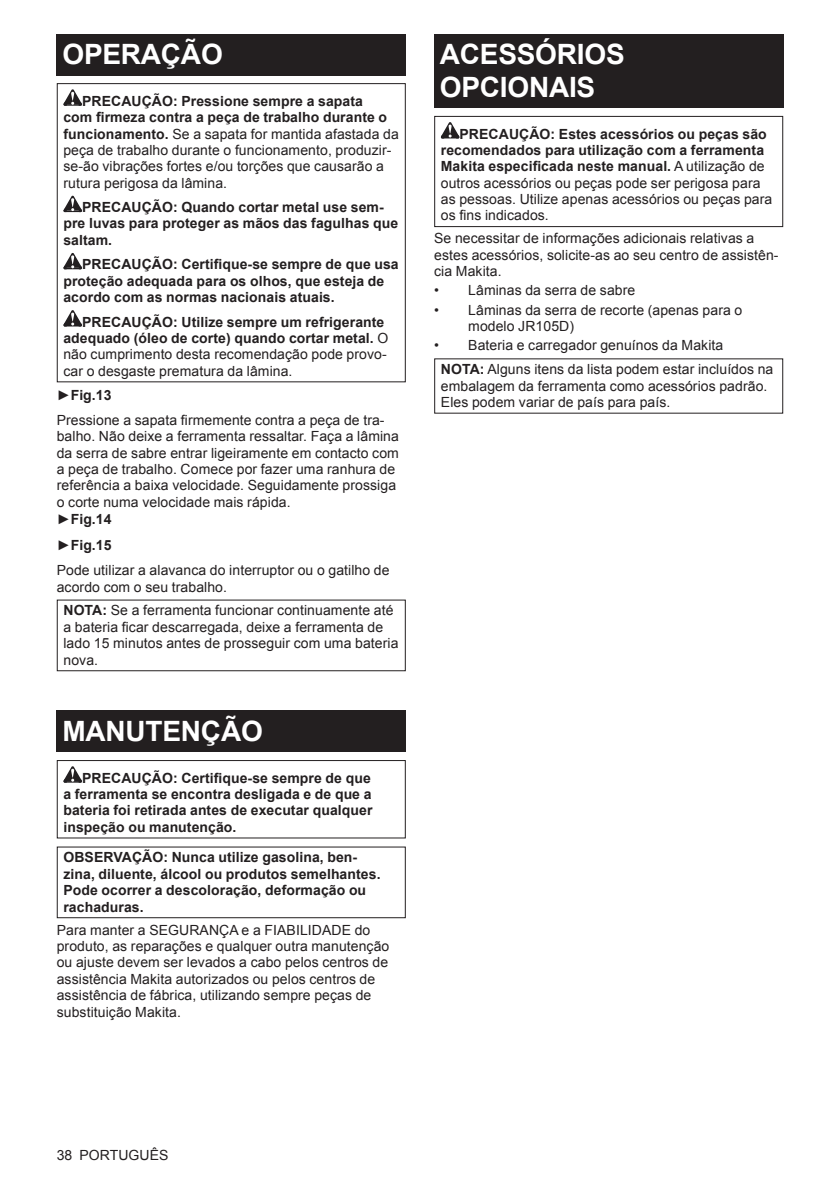
<style>
.page{position:relative;width:840px;height:1191px;background:#fff}
.page>*{position:absolute;margin:0;border:0;box-sizing:border-box;transform-origin:0 0}
.t1{font:700 28px/32.8px "Arial";letter-spacing:-.01em;color:#fff}
.t2{font:14px/16.4px "Arial";letter-spacing:.005em;color:#231f20}
.t3{font:700 14px/16.4px "Arial";letter-spacing:.005em;color:#231f20}
.s1{font-weight:700}
.s2{font-weight:400}
</style>
<div class="page">
<div style="left:57px;top:34px;width:348px;height:41px;background:#231f20"></div>
<svg style="left:63px;top:89px;width:19px;height:17px"></svg>
<svg style="left:63px;top:196px;width:19px;height:16px"></svg>
<svg style="left:63px;top:253px;width:19px;height:16px"></svg>
<svg style="left:63px;top:310px;width:19px;height:16px"></svg>
<div style="left:57px;top:83px;width:348px;height:299px;border:1px solid #231f20"></div>
<div style="left:57px;top:599px;width:348px;height:72px;border:1px solid #231f20"></div>
<div style="left:57px;top:711px;width:348px;height:41px;background:#231f20"></div>
<svg style="left:63px;top:766px;width:19px;height:16px"></svg>
<div style="left:57px;top:760px;width:348px;height:78px;border:1px solid #231f20"></div>
<div style="left:57px;top:846px;width:348px;height:72px;border:1px solid #231f20"></div>
<div style="left:434px;top:34px;width:348px;height:74px;background:#231f20"></div>
<svg style="left:440px;top:122px;width:19px;height:16px"></svg>
<div style="left:434px;top:116px;width:348px;height:111px;border:1px solid #231f20"></div>
<h1 class="t1" style="left:62px;top:38px;width:162px">OPERAÇÃO</h1>
<p class="t2" style="left:63px;top:93px;width:337px;text-indent:19px"><span class="s1">PRECAUÇÃO: Pressione sempre a sapata<br>com firmeza contra a peça de trabalho durante o funcionamento.</span> Se a sapata for mantida afastada da peça de trabalho durante o funcionamento, produzir&shy;se-ão vibrações fortes e/ou torções que causarão a rutura perigosa da lâmina.</p>
<p class="t3" style="left:63px;top:199px;width:336px;text-indent:19px">PRECAUÇÃO: Quando cortar metal use sem&shy;pre luvas para proteger as mãos das fagulhas que saltam.</p>
<p class="t3" style="left:63px;top:257px;width:336px;text-indent:19px">PRECAUÇÃO: Certifique-se sempre de que usa proteção adequada para os olhos, que esteja de acordo com as normas nacionais atuais.</p>
<p class="t3" style="left:63px;top:314px;width:326px;text-indent:19px">PRECAUÇÃO: Utilize sempre um refrigerante adequado (óleo de corte) quando cortar metal. <span class="s2">O não cumprimento desta recomendação pode provo&shy;car o desgaste prematura da lâmina.</span></p>
<p class="t2" style="left:57px;top:383px;width:329px;line-height:24.8px">►<span class="s1">Fig.13<br></span>Pressione a sapata firmemente contra a peça de tra-</p>
<p class="t2" style="left:57px;top:428px;width:343px">balho. Não deixe a ferramenta ressaltar. Faça a lâmina da serra de sabre entrar ligeiramente em contacto com a peça de trabalho. Comece por fazer uma ranhura de referência a baixa velocidade. Seguidamente prossiga o corte numa velocidade mais rápida.<br>►<span class="s1">Fig.14</span></p>
<p class="t2" style="left:57px;top:533px;width:334px;line-height:24.8px">►<span class="s1">Fig.15<br></span>Pode utilizar a alavanca do interruptor ou o gatilho de</p>
<p class="t2" style="left:63px;top:575px;width:331px;line-height:23.8px;text-indent:-7px">acordo com o seu trabalho.<br><span class="s1">NOTA:</span> Se a ferramenta funcionar continuamente até</p>
<p class="t2" style="left:63px;top:619px;width:336px">a bateria ficar descarregada, deixe a ferramenta de lado 15 minutos antes de prosseguir com uma bateria nova.</p>
<h1 class="t1" style="left:62px;top:715px;width:202px">MANUTENÇÃO</h1>
<p class="t3" style="left:63px;top:770px;width:310px;text-indent:19px">PRECAUÇÃO: Certifique-se sempre de que a ferramenta se encontra desligada e de que a bateria foi retirada antes de executar qualquer inspeção ou manutenção.</p>
<p class="t3" style="left:63px;top:849px;width:318px">OBSERVAÇÃO: Nunca utilize gasolina, ben&shy;zina, diluente, álcool ou produtos semelhantes.<br>Pode ocorrer a descoloração, deformação ou rachaduras.</p>
<p class="t2" style="left:57px;top:921px;width:334px">Para manter a SEGURANÇA e a FIABILIDADE do produto, as reparações e qualquer outra manutenção ou ajuste devem ser levados a cabo pelos centros de assistência Makita autorizados ou pelos centros de assistência de fábrica, utilizando sempre peças de substituição Makita.</p>
<h1 class="t1" style="left:439px;top:38px;width:186px">ACESSÓRIOS<br>OPCIONAIS</h1>
<p class="t2" style="left:440px;top:125px;width:333px;text-indent:19px"><span class="s1">PRECAUÇÃO: Estes acessórios ou peças são recomendados para utilização com a ferramenta Makita especificada neste manual.</span> A utilização de outros acessórios ou peças pode ser perigosa para as pessoas. Utilize apenas acessórios ou peças para os fins indicados.</p>
<p class="t2" style="left:434px;top:230px;width:345px">Se necessitar de informações adicionais relativas a estes acessórios, solicite-as ao seu centro de assistên&shy;cia Makita.</p>
<p class="t2" style="left:434px;top:282px;width:202px">• Lâminas da serra de sabre</p>
<p class="t2" style="left:468px;top:302px;width:275px;text-indent:-34px">• Lâminas da serra de recorte (apenas para o modelo JR105D)</p>
<p class="t2" style="left:440px;top:333px;width:334px;line-height:23.8px;text-indent:-7px">• Bateria e carregador genuínos da Makita<br><span class="s1">NOTA:</span> Alguns itens da lista podem estar incluídos na</p>
<p class="t2" style="left:440px;top:377px;width:328px">embalagem da ferramenta como acessórios padrão.<br>Eles podem variar de país para país.</p>
<p class="t2" style="left:57px;top:1147px;width:113px">38 PORTUGUÊS</p>
</div>
